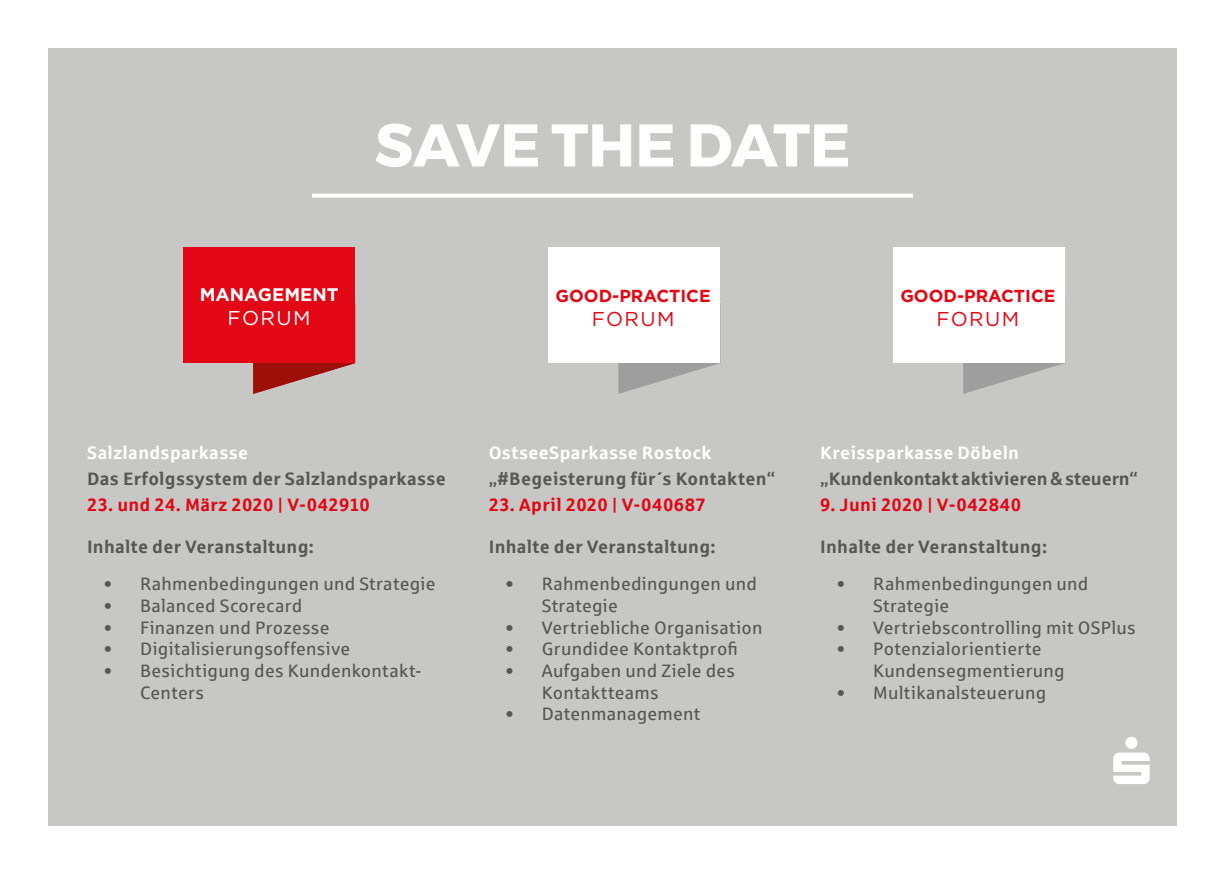
<style>
.page{position:relative;width:1225px;height:874px;background:#fff}
.page>*{position:absolute;margin:0;border:0;box-sizing:border-box;transform-origin:0 0}
.t1{font:700 60px "Montserrat";color:#fff}
.t2{font:20px "Gotham";letter-spacing:.075em;color:#e30614}
.t3{font:20px "Gotham";letter-spacing:.075em;color:#fff}
.t4{font:700 18.2px "Gotham";color:#fff}
.t5{font:18px/21.6px "Sparkasse Rg";letter-spacing:.015em;color:#575756}
.t6{font:700 18px "Sparkasse Rg";letter-spacing:.015em;color:#575756}
.t7{font:700 18px "Sparkasse Rg";letter-spacing:.015em;color:#e30614}
.t8{font:700 18px "Sparkasse Rg";letter-spacing:.015em;color:#fff}
.t9{font:700 17.4px "Gotham";color:#e30614}
</style>
<div class="page">
<div style="left:17px;top:17px;width:1191px;height:839px;background:#c7c7c6"></div>
<svg style="left:312px;top:193px;width:601px;height:4px;background:#f7f7f6"></svg>
<svg style="left:253px;top:363px;width:102px;height:30px"></svg>
<div style="left:183px;top:247px;width:172px;height:116px;background:#e30614"></div>
<svg style="left:618px;top:363px;width:102px;height:30px"></svg>
<div style="left:548px;top:247px;width:172px;height:116px;background:#fff"></div>
<svg style="left:963px;top:363px;width:102px;height:30px"></svg>
<div style="left:893px;top:247px;width:172px;height:116px;background:#fff"></div>
<svg style="left:1113px;top:737px;width:36px;height:46px"></svg>
<div style="left:17px;top:0;width:1191px;height:47px;background:#fff"></div>
<div style="left:0;top:0;width:47px;height:873px;background:#fff"></div>
<div style="left:1177px;top:0;width:48px;height:873px;background:#fff"></div>
<div style="left:0;top:826px;width:1225px;height:47px;background:#fff"></div>
<h1 class="t1" style="left:374px;top:97px;width:477px">SAVE THE DATE</h1>
<p class="t4" style="left:200px;top:282px;width:140px">MANAGEMENT</p>
<p class="t3" style="left:228px;top:304px;width:84px">FORUM</p>
<p class="t9" style="left:555px;top:284px;width:157px">GOOD-PRACTICE</p>
<p class="t2" style="left:591px;top:305px;width:84px">FORUM</p>
<p class="t9" style="left:900px;top:284px;width:157px">GOOD-PRACTICE</p>
<p class="t2" style="left:936px;top:305px;width:84px">FORUM</p>
<p class="t8" style="left:87px;top:440px;width:162px">Salzlandsparkasse</p>
<p class="t6" style="left:87px;top:466px;width:360px">Das Erfolgssystem der Salzlandsparkasse</p>
<p class="t7" style="left:87px;top:492px;width:284px">23. und 24. März 2020 | V-042910</p>
<p class="t6" style="left:87px;top:534px;width:228px">Inhalte der Veranstaltung:</p>
<p class="t5" style="left:104px;top:572px;width:333px">• Rahmenbedingungen und Strategie</p>
<p class="t5" style="left:104px;top:594px;width:200px">• Balanced Scorecard</p>
<p class="t5" style="left:104px;top:615px;width:227px">• Finanzen und Prozesse</p>
<p class="t5" style="left:104px;top:637px;width:247px">• Digitalisierungsoffensive</p>
<p class="t5" style="left:140px;top:659px;width:283px;text-indent:-36px">• Besichtigung des Kundenkontakt-<br>Centers</p>
<p class="t8" style="left:489px;top:440px;width:224px">OstseeSparkasse Rostock</p>
<p class="t6" style="left:489px;top:466px;width:288px">„#Begeisterung für´s Kontakten“</p>
<p class="t7" style="left:489px;top:492px;width:219px">23. April 2020 | V-040687</p>
<p class="t6" style="left:489px;top:534px;width:228px">Inhalte der Veranstaltung:</p>
<p class="t5" style="left:542px;top:572px;width:217px;text-indent:-36px">• Rahmenbedingungen und<br>Strategie</p>
<p class="t5" style="left:506px;top:615px;width:258px">• Vertriebliche Organisation</p>
<p class="t5" style="left:506px;top:637px;width:233px">• Grundidee Kontaktprofi</p>
<p class="t5" style="left:542px;top:659px;width:195px;text-indent:-36px">• Aufgaben und Ziele des<br>Kontaktteams</p>
<p class="t5" style="left:506px;top:702px;width:196px">• Datenmanagement</p>
<p class="t8" style="left:820px;top:440px;width:200px">Kreissparkasse Döbeln</p>
<p class="t6" style="left:820px;top:466px;width:319px">„Kundenkontakt aktivieren &amp; steuern“</p>
<p class="t7" style="left:820px;top:492px;width:202px">9. Juni 2020 | V-042840</p>
<p class="t6" style="left:820px;top:534px;width:228px">Inhalte der Veranstaltung:</p>
<p class="t5" style="left:873px;top:572px;width:217px;text-indent:-36px">• Rahmenbedingungen und<br>Strategie</p>
<p class="t5" style="left:837px;top:615px;width:300px">• Vertriebscontrolling mit OSPlus</p>
<p class="t5" style="left:873px;top:637px;width:193px;text-indent:-36px">• Potenzialorientierte<br>Kundensegmentierung</p>
<p class="t5" style="left:837px;top:680px;width:210px">• Multikanalsteuerung</p>
</div>
